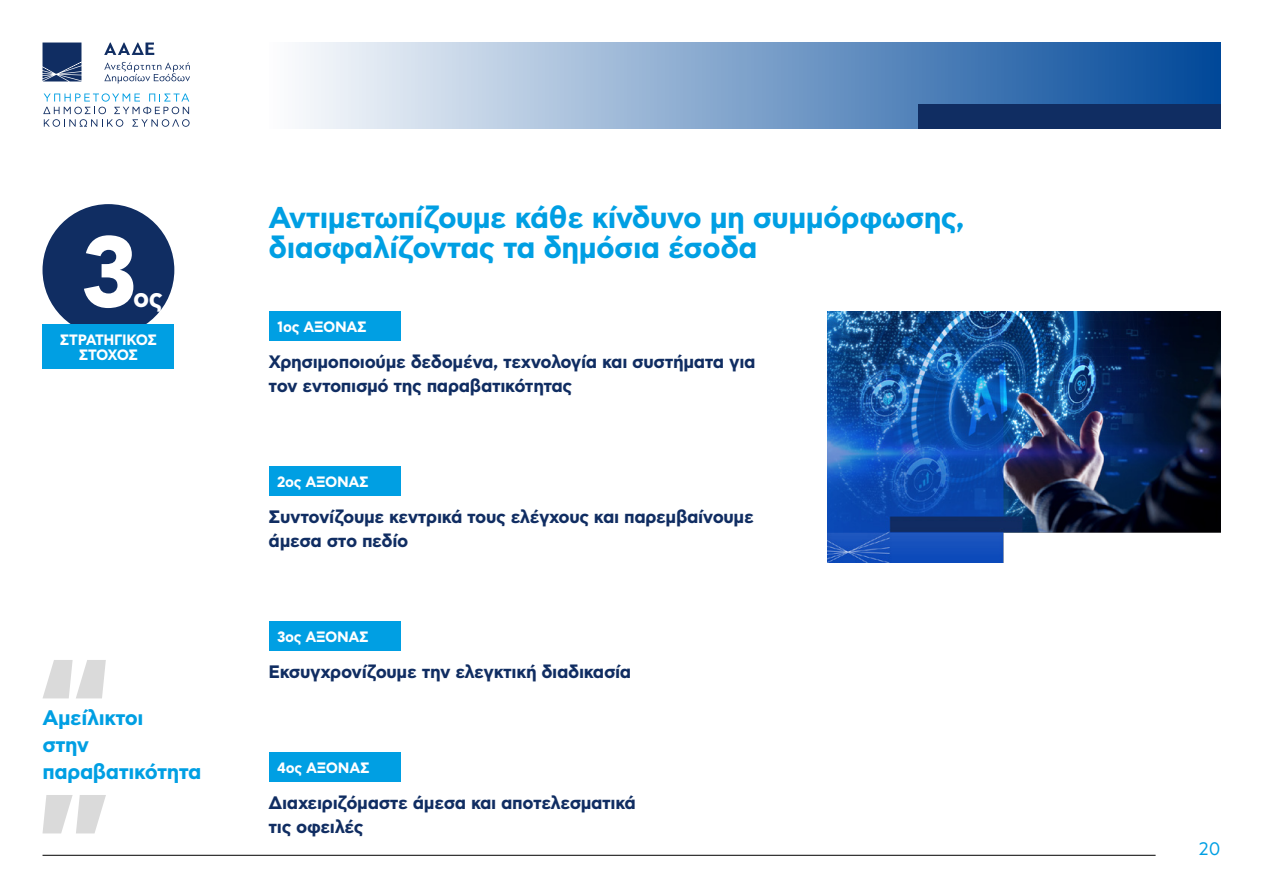
<style>
.page{position:relative;width:1263px;height:893px;background:#fff}
.page>*{position:absolute;margin:0;border:0;box-sizing:border-box;transform-origin:0 0}
.t1{font:700 101.1px "CF Asty Std";color:#fff;scale:.96 1}
.t2{font:700 30px/30px "CF Asty Std";letter-spacing:-.02em;color:#009fe3}
.t3{font:700 27px "CF Asty Std";color:#fff;scale:.96 1}
.t4{font:700 21px/27px "CF Asty Std";letter-spacing:-.02em;color:#009fe3}
.t5{font:700 18px/24px "CF Asty Std";letter-spacing:-.02em;color:#102d62}
.t6{font:18px "CF Panoptik";color:#009fe3}
.t7{font:700 15px/15px "CF Asty Std";letter-spacing:-.02em;color:#fff;text-align:center;scale:.96 1}
</style>
<div class="page">
<svg style="left:43px;top:43px;width:38px;height:38px"></svg>
<svg style="left:104px;top:62px;width:86px;height:22px"></svg>
<svg style="left:104px;top:43px;width:50px;height:12px"></svg>
<svg style="left:43px;top:93px;width:147px;height:34px"></svg>
<div style="left:269px;top:43px;width:951px;height:86px;background:linear-gradient(to right,#fdfdfe,#004899)"></div>
<div style="left:918px;top:104px;width:302px;height:25px;background:#102d62"></div>
<hr style="left:43px;top:855px;width:1112px;height:1px;background:#000">
<svg style="left:43px;top:660px;width:63px;height:38px"></svg>
<svg style="left:43px;top:795px;width:63px;height:38px"></svg>
<div style="left:43px;top:204px;width:131px;height:132px;background:#102d62;border-radius:50%"></div>
<div style="left:43px;top:324px;width:131px;height:44px;background:#009fe3"></div>
<div style="left:269px;top:752px;width:131px;height:29px;background:#009fe3"></div>
<div style="left:269px;top:621px;width:131px;height:29px;background:#009fe3"></div>
<div style="left:269px;top:311px;width:131px;height:29px;background:#009fe3"></div>
<div style="left:269px;top:466px;width:131px;height:29px;background:#009fe3"></div>
<img style="left:827px;top:311px;width:393px;height:251px">
<h1 class="t1" style="left:81px;top:212px;width:60px">3</h1>
<h3 class="t3" style="left:133px;top:282px;width:32px">ος</h3>
<p class="t7" style="left:60px;top:333px;width:103px">ΣΤΡΑΤΗΓΙΚΌΣ<br>ΣΤΌΧΟΣ</p>
<p class="t4" style="left:43px;top:706px;width:160px">Αμείλικτοι<br>στην παραβατικότητα</p>
<h2 class="t2" style="left:269px;top:204px;width:697px">Αντιμετωπίζουμε κάθε κίνδυνο μη συμμόρφωσης, διασφαλίζοντας τα δημόσια έσοδα</h2>
<p class="t7" style="left:277px;top:320px;width:95px">1ος ΆΞΟΝΑΣ</p>
<p class="t5" style="left:269px;top:351px;width:488px">Χρησιμοποιούμε δεδομένα, τεχνολογία και συστήματα για τον εντοπισμό της παραβατικότητας</p>
<p class="t7" style="left:277px;top:475px;width:97px">2ος ΆΞΟΝΑΣ</p>
<p class="t5" style="left:269px;top:506px;width:487px">Συντονίζουμε κεντρικά τους ελέγχους και παρεμβαίνουμε άμεσα στο πεδίο</p>
<p class="t7" style="left:277px;top:630px;width:97px">3ος ΆΞΟΝΑΣ</p>
<p class="t5" style="left:269px;top:661px;width:364px">Εκσυγχρονίζουμε την ελεγκτική διαδικασία</p>
<p class="t7" style="left:277px;top:761px;width:98px">4ος ΆΞΟΝΑΣ</p>
<p class="t5" style="left:269px;top:792px;width:369px">Διαχειριζόμαστε άμεσα και αποτελεσματικά τις οφειλές</p>
<p class="t6" style="left:1199px;top:838px;width:23px">20</p>
</div>
